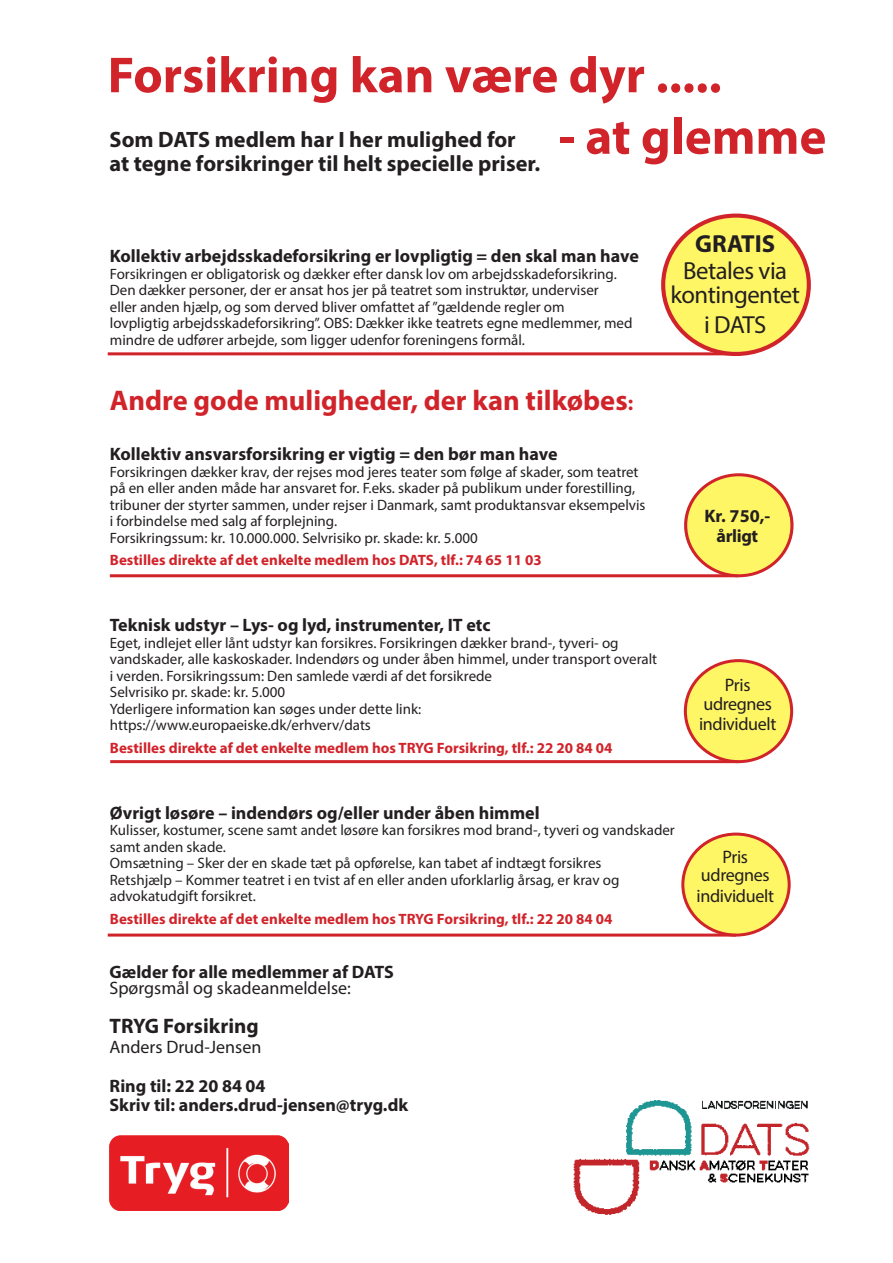
<style>
.page{position:relative;width:893px;height:1263px;background:#fff}
.page>*{position:absolute;margin:0;border:0;box-sizing:border-box;transform-origin:0 0}
.t1{font:700 51px "Myriad Pro";color:#d1232a}
.t2{font:700 28.5px "Myriad Pro";color:#d1232a}
.t3{font:24.75px/24px "Myriad Pro";letter-spacing:-.02em;color:#231f20;text-align:center}
.t4{font:700 24.75px "Myriad Pro";color:#231f20}
.t5{font:700 22.35px/24.9px "Myriad Pro";color:#231f20}
.t6{font:700 21px "Myriad Pro";color:#231f20}
.t7{font:700 18px/19.5px "Myriad Pro";color:#231f20}
.t8{font:18px/19.8px "Myriad Pro";letter-spacing:-.02em;color:#231f20;text-align:center}
.t9{font:18px "Myriad Pro";color:#231f20}
.t10{font:700 18px/19.8px "Myriad Pro";letter-spacing:-.02em;color:#231f20;text-align:center}
.t11{font:15px/16.5px "Myriad Pro";color:#231f20}
.t12{font:700 15px "Myriad Pro";color:#d1232a}
.s1{font-size:21px}
</style>
<div class="page">
<hr style="left:110px;top:760px;width:628px;height:3px;background:#d1232a">
<div style="left:685px;top:661px;width:107px;height:101px;background:#fff666;border-radius:50%"></div>
<div style="left:684px;top:659px;width:109px;height:104px;border:3px solid #d1232a;border-radius:50%"></div>
<img style="left:573px;top:1100px;width:237px;height:115px">
<img style="left:110px;top:1136px;width:179px;height:75px">
<hr style="left:110px;top:574px;width:628px;height:3px;background:#d1232a">
<div style="left:685px;top:475px;width:106px;height:101px;background:#fff666;border-radius:50%"></div>
<div style="left:684px;top:473px;width:109px;height:104px;border:3px solid #d1232a;border-radius:50%"></div>
<hr style="left:108px;top:933px;width:628px;height:3px;background:#d1232a">
<div style="left:683px;top:834px;width:106px;height:101px;background:#fff666;border-radius:50%"></div>
<div style="left:681px;top:832px;width:110px;height:104px;border:3px solid #d1232a;border-radius:50%"></div>
<hr style="left:108px;top:352px;width:628px;height:3px;background:#d1232a">
<div style="left:663px;top:216px;width:146px;height:138px;background:#fff666;border-radius:50%"></div>
<div style="left:661px;top:214px;width:150px;height:142px;border:4px solid #d1232a;border-radius:50%"></div>
<h1 class="t1" style="left:108px;top:42px;width:615px">Forsikring kan være dyr .....</h1>
<h1 class="t1" style="left:559px;top:103px;width:269px">- at glemme</h1>
<h3 class="t5" style="left:109px;top:126px;width:432px">Som DATS medlem har I her mulighed for at tegne forsikringer til helt specielle priser.</h3>
<p class="t7" style="left:110px;top:246px;width:531px">Kollektiv arbejdsskadeforsikring er lovpligtig = den skal man have</p>
<p class="t11" style="left:110px;top:265px;width:524px">Forsikringen er obligatorisk og dækker efter dansk lov om arbejdsskadeforsikring.<br>Den dækker personer, der er ansat hos jer på teatret som instruktør, underviser<br>eller anden hjælp, og som derved bliver omfattet af ”gældende regler om<br>lovpligtig arbejdsskadeforsikring”. OBS: Dækker ikke teatrets egne medlemmer, med mindre de udfører arbejde, som ligger udenfor foreningens formål.</p>
<h2 class="t2" style="left:110px;top:382px;width:525px">Andre gode muligheder, der kan tilkøbes<span class="s1">:</span></h2>
<p class="t7" style="left:110px;top:444px;width:449px">Kollektiv ansvarsforsikring er vigtig = den bør man have</p>
<p class="t11" style="left:110px;top:463px;width:537px">Forsikringen dækker krav, der rejses mod jeres teater som følge af skader, som teatret på en eller anden måde har ansvaret for. F.eks. skader på publikum under forestilling, tribuner der styrter sammen, under rejser i Danmark, samt produktansvar eksempelvis i forbindelse med salg af forplejning.<br>Forsikringssum: kr. 10.000.000. Selvrisiko pr. skade: kr. 5.000</p>
<p class="t12" style="left:110px;top:550px;width:433px">Bestilles direkte af det enkelte medlem hos DATS, tlf.: 74 65 11 03</p>
<h3 class="t4" style="left:695px;top:227px;width:81px">GRATIS</h3>
<h3 class="t3" style="left:670px;top:258px;width:131px">Betales via kontingentet</h3>
<h3 class="t3" style="left:704px;top:312px;width:64px">i DATS</h3>
<p class="t10" style="left:704px;top:506px;width:67px">Kr. 750,- årligt</p>
<p class="t7" style="left:110px;top:615px;width:382px">Teknisk udstyr – Lys- og lyd, instrumenter, IT etc</p>
<p class="t11" style="left:110px;top:634px;width:549px">Eget, indlejet eller lånt udstyr kan forsikres. Forsikringen dækker brand-, tyveri- og vandskader, alle kaskoskader. Indendørs og under åben himmel, under transport overalt i verden. Forsikringssum: Den samlede værdi af det forsikrede<br>Selvrisiko pr. skade: kr. 5.000<br>Yderligere information kan søges under dette link: https://www.europaeiske.dk/erhverv/dats</p>
<p class="t12" style="left:110px;top:738px;width:504px">Bestilles direkte af det enkelte medlem hos TRYG Forsikring, tlf.: 22 20 84 04</p>
<p class="t8" style="left:699px;top:674px;width:79px">Pris udregnes individuelt</p>
<p class="t7" style="left:110px;top:802px;width:431px">Øvrigt løsøre – indendørs og/eller under åben himmel</p>
<p class="t11" style="left:110px;top:822px;width:566px">Kulisser, kostumer, scene samt andet løsøre kan forsikres mod brand-, tyveri og vandskader samt anden skade.<br>Omsætning – Sker der en skade tæt på opførelse, kan tabet af indtægt forsikres<br>Retshjælp – Kommer teatret i en tvist af en eller anden uforklarlig årsag, er krav og advokatudgift forsikret.</p>
<p class="t12" style="left:110px;top:909px;width:504px">Bestilles direkte af det enkelte medlem hos TRYG Forsikring, tlf.: 22 20 84 04</p>
<p class="t7" style="left:109px;top:961px;width:286px">Gælder for alle medlemmer af DATS</p>
<p class="t9" style="left:109px;top:977px;width:243px">Spørgsmål og skadeanmeldelse:</p>
<h3 class="t6" style="left:109px;top:1012px;width:151px">TRYG Forsikring</h3>
<p class="t9" style="left:109px;top:1035px;width:153px">Anders Drud-Jensen</p>
<p class="t7" style="left:109px;top:1075px;width:300px">Ring til: 22 20 84 04<br>Skriv til: anders.drud-jensen@tryg.dk</p>
<p class="t8" style="left:701px;top:847px;width:70px;line-height:18px">Pris udregnes</p>
<p class="t8" style="left:697px;top:886px;width:79px">individuelt</p>
</div>
